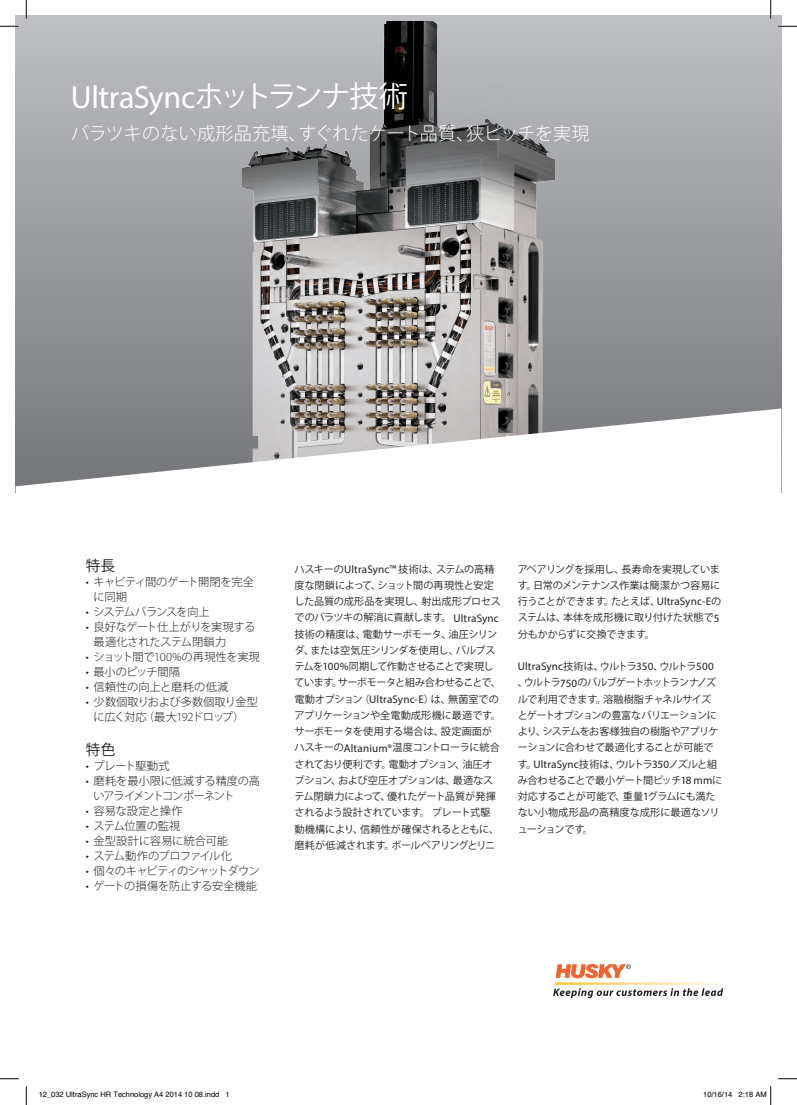
<style>
.page{position:relative;width:797px;height:1105px;background:#fff}
.page>*{position:absolute;margin:0;border:0;box-sizing:border-box;transform-origin:0 0}
.t1{font:32.12px "Myriad Pro";letter-spacing:-.01em;color:#fff}
.t2{font:300 18px "Koz Go Pro";letter-spacing:.01em;color:#fff}
.t3{font:14.62px "Koz Go Pro";color:#231f20}
.t4{font:300 11.25px/15px "Koz Go Pro";letter-spacing:-.03em;color:#231f20}
.t5{font:300 11.25px/15px "Koz Go Pro";letter-spacing:-.065em;color:#231f20}
.t6{font:300 11.25px "Koz Go Pro";letter-spacing:-.085em;color:#231f20}
.t7{font:300 11.25px "Koz Go Pro";letter-spacing:-.075em;color:#231f20}
.t8{font:300 11.25px "Koz Go Pro";letter-spacing:.005em;color:#231f20}
.t9{font:300 11.25px "Koz Go Pro";color:#231f20}
.t10{font:11.12px "Myriad Pro";letter-spacing:.01em;color:#231f20}
.t11{font:10.12px/16.2px "Koz Go Pro";letter-spacing:-.025em;color:#231f20}
.t12{font:7.5px "Helvetica";color:#000}
.s1{font-family:"Koz Go Pro";font-size:29.25px}
.s2{font-family:"Myriad Pro";font-size:12.38px}
.s3{font-family:"Myriad Pro";font-size:11.12px}
.s4{font-family:"Myriad Pro";font-size:11.25px}
.s5{font-family:"Koz Go Pro";font-size:10.12px}
</style>
<div class="page">
<svg style="left:554px;top:982px;width:164px;height:3px"></svg>
<svg style="left:553px;top:988px;width:170px;height:10px"></svg>
<svg style="left:555px;top:964px;width:76px;height:14px"></svg>
<svg style="left:16px;top:16px;width:765px;height:392px;background:#9fa1a4"></svg>
<img style="left:156px;top:22px;width:479px;height:386px">
<svg style="left:16px;top:408px;width:765px;height:79px"></svg>
<svg style="left:0;top:25px;width:19px;height:2px"></svg>
<svg style="left:778px;top:25px;width:19px;height:2px"></svg>
<svg style="left:0;top:1078px;width:19px;height:1px"></svg>
<svg style="left:778px;top:1078px;width:19px;height:1px"></svg>
<svg style="left:25px;top:0;width:2px;height:19px"></svg>
<svg style="left:25px;top:1086px;width:2px;height:19px"></svg>
<svg style="left:770px;top:0;width:1px;height:19px"></svg>
<svg style="left:770px;top:1086px;width:1px;height:19px"></svg>
<h1 class="t1" style="left:71px;top:77px;width:338px">UltraSync<span class="s1">ホットランナ技術</span></h1>
<h2 class="t2" style="left:71px;top:121px;width:520px">バラツキのない成形品充填、すぐれたゲート品質、狭ピッチを実現</h2>
<h3 class="t3" style="left:86px;top:556px;width:31px">特長</h3>
<p class="t4" style="left:93px;top:575px;width:162px;text-indent:-8px"><span class="s2">•</span> キャビティ間のゲート開閉を完全に同期</p>
<p class="t6" style="left:86px;top:605px;width:125px"><span class="s2">•</span> システムバランスを向上</p>
<p class="t4" style="left:93px;top:620px;width:163px;text-indent:-7px"><span class="s2">•</span> 良好なゲート仕上がりを実現する最適化されたステム閉鎖力</p>
<p class="t4" style="left:86px;top:650px;width:175px"><span class="s2">•</span> ショット間で<span class="s2">100%</span>の再現性を実現</p>
<p class="t4" style="left:86px;top:665px;width:96px"><span class="s2">•</span> 最小のピッチ間隔</p>
<p class="t8" style="left:86px;top:680px;width:144px"><span class="s2">•</span> 信頼性の向上と磨耗の低減</p>
<p class="t4" style="left:86px;top:695px;width:174px;text-align:center"><span class="s2">•</span> 少数個取りおよび多数個取り金型に広く対応（最大<span class="s2">192</span>ドロップ）</p>
<h3 class="t3" style="left:86px;top:740px;width:31px">特色</h3>
<p class="t4" style="left:86px;top:758px;width:85px"><span class="s2">•</span> プレート駆動式</p>
<p class="t5" style="left:93px;top:773px;width:168px;text-indent:-8px"><span class="s2">•</span> 磨耗を最小限に低減する精度の高いアライメントコンポーネント</p>
<p class="t4" style="left:86px;top:803px;width:98px"><span class="s2">•</span> 容易な設定と操作</p>
<p class="t4" style="left:86px;top:818px;width:96px"><span class="s2">•</span> ステム位置の監視</p>
<p class="t9" style="left:86px;top:833px;width:144px"><span class="s2">•</span> 金型設計に容易に統合可能</p>
<p class="t7" style="left:86px;top:848px;width:148px"><span class="s2">•</span> ステム動作のプロファイル化</p>
<p class="t6" style="left:86px;top:863px;width:175px"><span class="s2">•</span> 個々のキャビティのシャットダウン</p>
<p class="t4" style="left:86px;top:878px;width:173px"><span class="s2">•</span> ゲートの損傷を防止する安全機能</p>
<p class="t11" style="left:294px;top:561px;width:208px">ハスキーの<span class="s3">UltraSync</span><span class="s4">™</span> 技術は、ステムの高精度な閉鎖によって、ショット間の再現性と安定した品質の成形品を実現し、射出成形プロセスでのバラツキの解消に貢献します。 <span class="s3">UltraSync</span>技術の精度は、電動サーボモータ、油圧シリンダ、または空気圧シリンダを使用し、バルブステムを<span class="s3">100%</span>同期して作動させることで実現しています。サーボモータと組み合わせることで、電動オプション（<span class="s3">UltraSync-E</span>）は、無菌室でのアプリケーションや全電動成形機に最適です。サーボモータを使用する場合は、設定画面がハスキーの<span class="s3">Altanium®</span>温度コントローラに統合されており便利です。電動オプション、油圧オプション、および空圧オプションは、最適なステム閉鎖力によって、優れたゲート品質が発揮されるよう設計されています。プレート式駆動機構により、信頼性が確保されるとともに、磨耗が低減されます。ボールベアリングとリニ</p>
<p class="t11" style="left:517px;top:561px;width:205px">アベアリングを採用し、長寿命を実現しています。日常のメンテナンス作業は簡潔かつ容易に行うことができます。たとえば、<span class="s3">UltraSync-E</span>のステムは、本体を成形機に取り付けた状態で<span class="s3">5</span>分もかからずに交換できます。</p>
<p class="t10" style="left:518px;top:660px;width:198px">UltraSync<span class="s5">技術は、ウルトラ</span>350<span class="s5">、ウルトラ</span>500</p>
<p class="t11" style="left:517px;top:675px;width:206px">、ウルトラ<span class="s3">750</span>のバルブゲートホットランナノズルで利用できます。溶融樹脂チャネルサイズとゲートオプションの豊富なバリエーションにより、システムをお客様独自の樹脂やアプリケーションに合わせて最適化することが可能です。<span class="s3">UltraSync</span>技術は、ウルトラ<span class="s3">350</span>ノズルと組み合わせることで最小ゲート間ピッチ<span class="s3">18 mm</span>に対応することが可能で、重量<span class="s3">1</span>グラムにも満たない小物成形品の高精度な成形に最適なソリューションです。</p>
<p class="t12" style="left:39px;top:1089px;width:192px">12_032 UltraSync HR Technology A4 2014 10 08.indd 1</p>
<p class="t12" style="left:703px;top:1089px;width:65px">10/16/14 2:18 AM</p>
</div>
